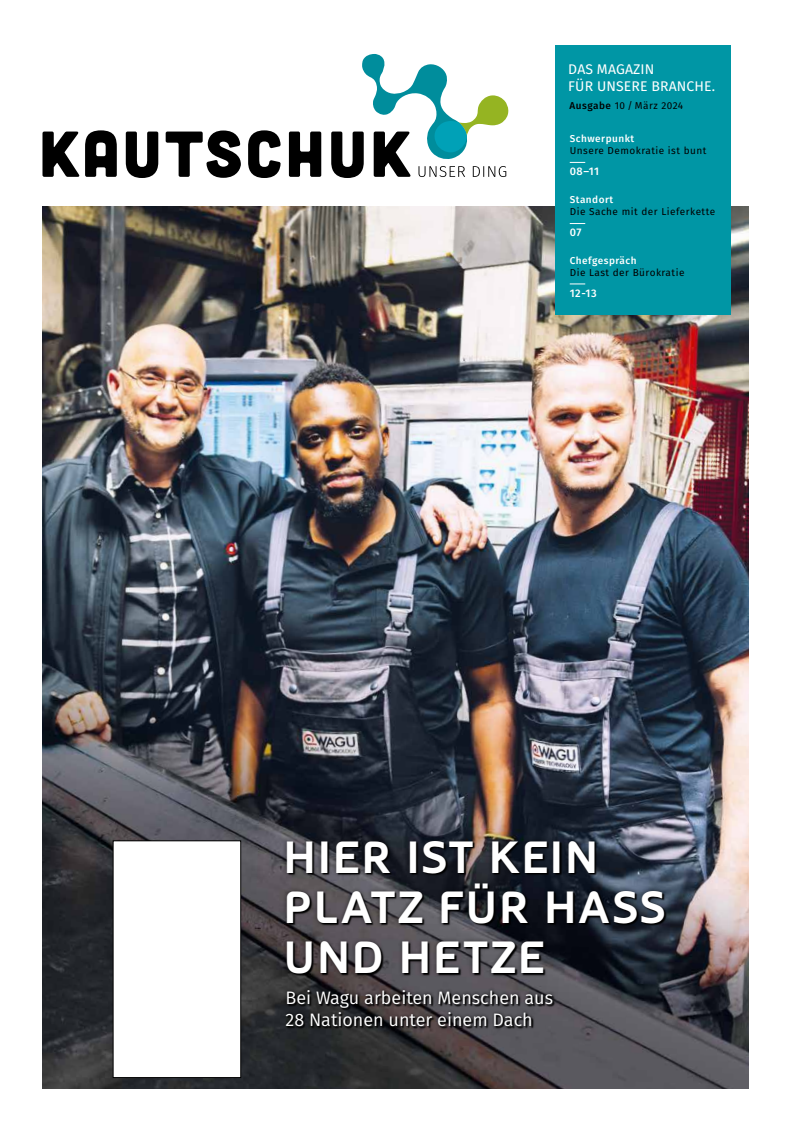
<style>
.page{position:relative;width:808px;height:1134px;background:#fff}
.page>*{position:absolute;margin:0;border:0;box-sizing:border-box;transform-origin:0 0}
.t1{font:700 45px/50px "Oblik";letter-spacing:.04em;color:#fff}
.t2{font:18px/22px "Fira Sans";color:#fff}
.t3{font:14px/16.8px "Fira Sans";letter-spacing:.01em;color:#fff}
.t4{font:500 11px "Fira Sans";letter-spacing:.05em;color:#fff}
.t5{font:10px "Fira Sans";letter-spacing:.05em;color:#000}
.t6{font:500 10px "Fira Sans";letter-spacing:.05em;color:#fff}
.s1{font-weight:500}
</style>
<div class="page">
<img style="left:43px;top:207px;width:705px;height:882px">
<div style="left:555px;top:45px;width:175px;height:270px;background:#0096a5"></div>
<svg style="left:570px;top:162px;width:15px;height:1px"></svg>
<svg style="left:570px;top:223px;width:15px;height:1px"></svg>
<svg style="left:570px;top:284px;width:15px;height:1px"></svg>
<svg style="left:42px;top:54px;width:466px;height:124px"></svg>
<div style="left:113px;top:841px;width:128px;height:236px;background:#fff"></div>
<div style="left:113px;top:841px;width:128px;height:237px;border:1px solid #000"></div>
<div style="left:282px;top:836px;width:387px;height:143px;background:#000;opacity:.5"></div>
<div style="left:283px;top:987px;width:273px;height:43px;background:#000;opacity:.9"></div>
<h3 class="t3" style="left:568px;top:60px;width:148px">DAS MAGAZIN<br>FÜR UNSERE BRANCHE.</h3>
<p class="t5" style="left:570px;top:98px;width:115px"><span class="s1">Ausgabe</span> 10 / März 2024</p>
<p class="t6" style="left:570px;top:131px;width:66px">Schwerpunkt</p>
<p class="t5" style="left:570px;top:143px;width:138px">Unsere Demokratie ist bunt</p>
<p class="t4" style="left:570px;top:162px;width:31px">08–11</p>
<p class="t6" style="left:570px;top:192px;width:45px">Standort</p>
<p class="t5" style="left:570px;top:204px;width:147px">Die Sache mit der Lieferkette</p>
<p class="t4" style="left:570px;top:224px;width:13px">07</p>
<p class="t6" style="left:570px;top:253px;width:68px">Chefgespräch</p>
<p class="t5" style="left:570px;top:265px;width:116px">Die Last der Bürokratie</p>
<p class="t4" style="left:570px;top:285px;width:28px">12-13</p>
<h1 class="t1" style="left:283px;top:833px;width:384px">HIER IST KEIN<br>PLATZ FÜR HASS<br>UND HETZE</h1>
<h2 class="t2" style="left:285px;top:986px;width:269px">Bei Wagu arbeiten Menschen aus<br>28 Nationen unter einem Dach</h2>
</div>
